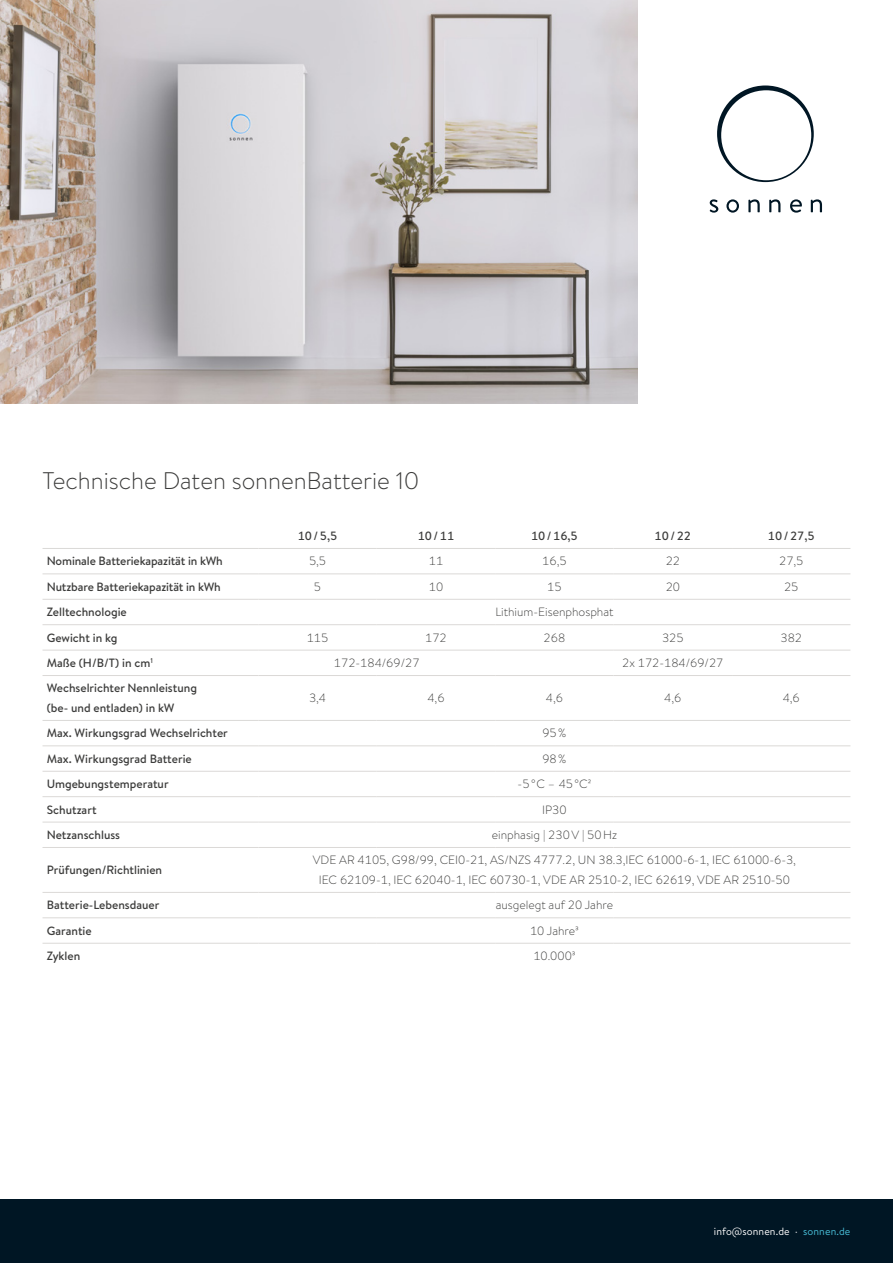
<style>
.page{position:relative;width:893px;height:1263px;background:#fff}
.page>*{position:absolute;margin:0;border:0;box-sizing:border-box;transform-origin:0 0}
.t1{font:300 24px "Brandon Text";color:#3c3c3b}
.t2{font:500 12px/19.5px "Brandon Text";color:#3c3c3b}
.t3{font:300 12px/19.5px "Brandon Text";color:#3c3c3b;text-align:center}
.t4{font:10.5px "Brandon Text";letter-spacing:.01em;color:#fff}
.s1{color:#48bed8}
</style>
<div class="page">
<svg style="left:710px;top:199px;width:8px;height:14px"></svg>
<svg style="left:726px;top:199px;width:13px;height:14px"></svg>
<svg style="left:748px;top:199px;width:12px;height:13px"></svg>
<svg style="left:769px;top:199px;width:11px;height:13px"></svg>
<svg style="left:790px;top:199px;width:12px;height:14px"></svg>
<svg style="left:811px;top:199px;width:11px;height:13px"></svg>
<svg style="left:717px;top:85px;width:97px;height:97px"></svg>
<img style="left:0;top:0;width:638px;height:404px">
<div style="left:0;top:1199px;width:893px;height:64px;background:#001624"></div>
<hr style="left:43px;top:548px;width:215px;height:1px;background:#dbd9d7">
<hr style="left:258px;top:548px;width:119px;height:1px;background:#dbd9d7">
<hr style="left:377px;top:548px;width:118px;height:1px;background:#dbd9d7">
<hr style="left:495px;top:548px;width:119px;height:1px;background:#dbd9d7">
<hr style="left:614px;top:548px;width:118px;height:1px;background:#dbd9d7">
<hr style="left:732px;top:548px;width:118px;height:1px;background:#dbd9d7">
<hr style="left:43px;top:573px;width:215px;height:1px;background:#dbd9d7">
<hr style="left:258px;top:573px;width:119px;height:1px;background:#dbd9d7">
<hr style="left:377px;top:573px;width:118px;height:1px;background:#dbd9d7">
<hr style="left:495px;top:573px;width:119px;height:1px;background:#dbd9d7">
<hr style="left:614px;top:573px;width:118px;height:1px;background:#dbd9d7">
<hr style="left:732px;top:573px;width:118px;height:1px;background:#dbd9d7">
<hr style="left:43px;top:599px;width:215px;height:1px;background:#dbd9d7">
<hr style="left:258px;top:599px;width:119px;height:1px;background:#dbd9d7">
<hr style="left:377px;top:599px;width:118px;height:1px;background:#dbd9d7">
<hr style="left:495px;top:599px;width:119px;height:1px;background:#dbd9d7">
<hr style="left:614px;top:599px;width:118px;height:1px;background:#dbd9d7">
<hr style="left:732px;top:599px;width:118px;height:1px;background:#dbd9d7">
<hr style="left:43px;top:624px;width:215px;height:1px;background:#dbd9d7">
<hr style="left:258px;top:624px;width:119px;height:1px;background:#dbd9d7">
<hr style="left:377px;top:624px;width:118px;height:1px;background:#dbd9d7">
<hr style="left:495px;top:624px;width:119px;height:1px;background:#dbd9d7">
<hr style="left:614px;top:624px;width:118px;height:1px;background:#dbd9d7">
<hr style="left:732px;top:624px;width:118px;height:1px;background:#dbd9d7">
<hr style="left:43px;top:650px;width:215px;height:1px;background:#dbd9d7">
<hr style="left:258px;top:650px;width:119px;height:1px;background:#dbd9d7">
<hr style="left:377px;top:650px;width:118px;height:1px;background:#dbd9d7">
<hr style="left:495px;top:650px;width:119px;height:1px;background:#dbd9d7">
<hr style="left:614px;top:650px;width:118px;height:1px;background:#dbd9d7">
<hr style="left:732px;top:650px;width:118px;height:1px;background:#dbd9d7">
<hr style="left:43px;top:745px;width:215px;height:1px;background:#dbd9d7">
<hr style="left:258px;top:745px;width:119px;height:1px;background:#dbd9d7">
<hr style="left:377px;top:745px;width:118px;height:1px;background:#dbd9d7">
<hr style="left:495px;top:745px;width:119px;height:1px;background:#dbd9d7">
<hr style="left:614px;top:745px;width:118px;height:1px;background:#dbd9d7">
<hr style="left:732px;top:745px;width:118px;height:1px;background:#dbd9d7">
<hr style="left:43px;top:771px;width:215px;height:1px;background:#dbd9d7">
<hr style="left:258px;top:771px;width:119px;height:1px;background:#dbd9d7">
<hr style="left:377px;top:771px;width:118px;height:1px;background:#dbd9d7">
<hr style="left:495px;top:771px;width:119px;height:1px;background:#dbd9d7">
<hr style="left:614px;top:771px;width:118px;height:1px;background:#dbd9d7">
<hr style="left:732px;top:771px;width:118px;height:1px;background:#dbd9d7">
<hr style="left:43px;top:796px;width:215px;height:1px;background:#dbd9d7">
<hr style="left:258px;top:796px;width:119px;height:1px;background:#dbd9d7">
<hr style="left:377px;top:796px;width:118px;height:1px;background:#dbd9d7">
<hr style="left:495px;top:796px;width:119px;height:1px;background:#dbd9d7">
<hr style="left:614px;top:796px;width:118px;height:1px;background:#dbd9d7">
<hr style="left:732px;top:796px;width:118px;height:1px;background:#dbd9d7">
<hr style="left:258px;top:822px;width:119px;height:1px;background:#dbd9d7">
<hr style="left:377px;top:822px;width:118px;height:1px;background:#dbd9d7">
<hr style="left:495px;top:822px;width:119px;height:1px;background:#dbd9d7">
<hr style="left:614px;top:822px;width:118px;height:1px;background:#dbd9d7">
<hr style="left:732px;top:822px;width:118px;height:1px;background:#dbd9d7">
<hr style="left:43px;top:917px;width:215px;height:1px;background:#dbd9d7">
<hr style="left:258px;top:917px;width:119px;height:1px;background:#dbd9d7">
<hr style="left:377px;top:917px;width:118px;height:1px;background:#dbd9d7">
<hr style="left:495px;top:917px;width:119px;height:1px;background:#dbd9d7">
<hr style="left:614px;top:917px;width:118px;height:1px;background:#dbd9d7">
<hr style="left:732px;top:917px;width:118px;height:1px;background:#dbd9d7">
<hr style="left:43px;top:943px;width:215px;height:1px;background:#dbd9d7">
<hr style="left:258px;top:943px;width:119px;height:1px;background:#dbd9d7">
<hr style="left:377px;top:943px;width:118px;height:1px;background:#dbd9d7">
<hr style="left:495px;top:943px;width:119px;height:1px;background:#dbd9d7">
<hr style="left:614px;top:943px;width:118px;height:1px;background:#dbd9d7">
<hr style="left:732px;top:943px;width:118px;height:1px;background:#dbd9d7">
<hr style="left:43px;top:675px;width:215px;height:1px;background:#dbd9d7">
<hr style="left:258px;top:675px;width:119px;height:1px;background:#dbd9d7">
<hr style="left:377px;top:675px;width:118px;height:1px;background:#dbd9d7">
<hr style="left:495px;top:675px;width:119px;height:1px;background:#dbd9d7">
<hr style="left:614px;top:675px;width:118px;height:1px;background:#dbd9d7">
<hr style="left:732px;top:675px;width:118px;height:1px;background:#dbd9d7">
<hr style="left:43px;top:720px;width:215px;height:1px;background:#dbd9d7">
<hr style="left:258px;top:720px;width:119px;height:1px;background:#dbd9d7">
<hr style="left:377px;top:720px;width:118px;height:1px;background:#dbd9d7">
<hr style="left:495px;top:720px;width:119px;height:1px;background:#dbd9d7">
<hr style="left:614px;top:720px;width:118px;height:1px;background:#dbd9d7">
<hr style="left:732px;top:720px;width:118px;height:1px;background:#dbd9d7">
<hr style="left:43px;top:892px;width:215px;height:1px;background:#dbd9d7">
<hr style="left:258px;top:892px;width:119px;height:1px;background:#dbd9d7">
<hr style="left:377px;top:892px;width:118px;height:1px;background:#dbd9d7">
<hr style="left:495px;top:892px;width:119px;height:1px;background:#dbd9d7">
<hr style="left:614px;top:892px;width:118px;height:1px;background:#dbd9d7">
<hr style="left:732px;top:892px;width:118px;height:1px;background:#dbd9d7">
<hr style="left:43px;top:822px;width:215px;height:1px;background:#dbd9d7">
<hr style="left:43px;top:847px;width:215px;height:1px;background:#dbd9d7">
<hr style="left:258px;top:847px;width:119px;height:1px;background:#dbd9d7">
<hr style="left:377px;top:847px;width:118px;height:1px;background:#dbd9d7">
<hr style="left:495px;top:847px;width:119px;height:1px;background:#dbd9d7">
<hr style="left:614px;top:847px;width:118px;height:1px;background:#dbd9d7">
<hr style="left:732px;top:847px;width:118px;height:1px;background:#dbd9d7">
<h1 class="t1" style="left:43px;top:464px;width:378px">Technische Daten sonnenBatterie 10</h1>
<p class="t2" style="left:298px;top:526px;width:41px">10/5,5</p>
<p class="t2" style="left:418px;top:526px;width:38px">10/11</p>
<p class="t2" style="left:531px;top:526px;width:48px">10/16,5</p>
<p class="t2" style="left:655px;top:526px;width:38px">10/22</p>
<p class="t2" style="left:768px;top:526px;width:48px">10/27,5</p>
<p class="t2" style="left:47px;top:551px;width:177px">Nominale Batteriekapazität in kWh</p>
<p class="t3" style="left:309px;top:551px;width:19px">5,5</p>
<p class="t3" style="left:429px;top:551px;width:16px">11</p>
<p class="t3" style="left:542px;top:551px;width:26px">16,5</p>
<p class="t3" style="left:666px;top:551px;width:16px">22</p>
<p class="t3" style="left:779px;top:551px;width:26px">27,5</p>
<p class="t2" style="left:47px;top:577px;width:176px">Nutzbare Batteriekapazität in kWh</p>
<p class="t3" style="left:314px;top:576px;width:9px">5</p>
<p class="t3" style="left:429px;top:576px;width:16px">10</p>
<p class="t3" style="left:547px;top:576px;width:16px">15</p>
<p class="t3" style="left:666px;top:576px;width:16px">20</p>
<p class="t3" style="left:784px;top:576px;width:16px">25</p>
<p class="t2" style="left:47px;top:602px;width:82px">Zelltechnologie</p>
<p class="t3" style="left:495px;top:602px;width:120px">Lithium-Eisenphosphat</p>
<p class="t2" style="left:47px;top:627px;width:72px">Gewicht in kg</p>
<p class="t3" style="left:307px;top:627px;width:23px">115</p>
<p class="t3" style="left:425px;top:627px;width:23px">172</p>
<p class="t3" style="left:544px;top:627px;width:23px">268</p>
<p class="t3" style="left:662px;top:627px;width:23px">325</p>
<p class="t3" style="left:780px;top:627px;width:23px">382</p>
<p class="t2" style="left:47px;top:653px;width:108px">Maße (H/B/T) in cm<sup>1</sup></p>
<p class="t3" style="left:334px;top:653px;width:87px">172-184/69/27</p>
<p class="t3" style="left:622px;top:653px;width:103px">2x 172-184/69/27</p>
<p class="t2" style="left:47px;top:678px;width:152px">Wechselrichter Nennleistung (be- und entladen) in kW</p>
<p class="t3" style="left:309px;top:688px;width:19px">3,4</p>
<p class="t3" style="left:427px;top:688px;width:19px">4,6</p>
<p class="t3" style="left:546px;top:688px;width:19px">4,6</p>
<p class="t3" style="left:664px;top:688px;width:19px">4,6</p>
<p class="t3" style="left:783px;top:688px;width:19px">4,6</p>
<p class="t2" style="left:47px;top:723px;width:183px">Max. Wirkungsgrad Wechselrichter</p>
<p class="t3" style="left:542px;top:723px;width:26px">95%</p>
<p class="t2" style="left:47px;top:749px;width:147px">Max. Wirkungsgrad Batterie</p>
<p class="t3" style="left:542px;top:748px;width:26px">98%</p>
<p class="t2" style="left:47px;top:774px;width:123px">Umgebungstemperatur</p>
<p class="t3" style="left:518px;top:774px;width:75px">-5°C – 45°C2</p>
<p class="t2" style="left:47px;top:799px;width:51px">Schutzart</p>
<p class="t3" style="left:542px;top:799px;width:26px">IP30</p>
<p class="t2" style="left:47px;top:825px;width:75px">Netzanschluss</p>
<p class="t3" style="left:492px;top:825px;width:127px">einphasig | 230V | 50Hz</p>
<p class="t2" style="left:47px;top:860px;width:117px">Prüfungen/Richtlinien</p>
<p class="t3" style="left:313px;top:850px;width:485px">VDE AR 4105, G98/99, CEI0-21, AS/NZS 4777.2, UN 38.3,IEC 61000-6-1, IEC 61000-6-3,<br>IEC 62109-1, IEC 62040-1, IEC 60730-1, VDE AR 2510-2, IEC 62619, VDE AR 2510-50</p>
<p class="t2" style="left:47px;top:895px;width:114px">Batterie-Lebensdauer</p>
<p class="t3" style="left:496px;top:895px;width:119px">ausgelegt auf 20 Jahre</p>
<p class="t2" style="left:47px;top:920px;width:46px">Garantie</p>
<p class="t3" style="left:530px;top:920px;width:50px">10 Jahre3</p>
<p class="t2" style="left:47px;top:946px;width:35px">Zyklen</p>
<p class="t3" style="left:533px;top:946px;width:44px">10.0003</p>
<p class="t4" style="left:714px;top:1224px;width:138px">info@sonnen.de · <span class="s1">sonnen.de</span></p>
</div>
